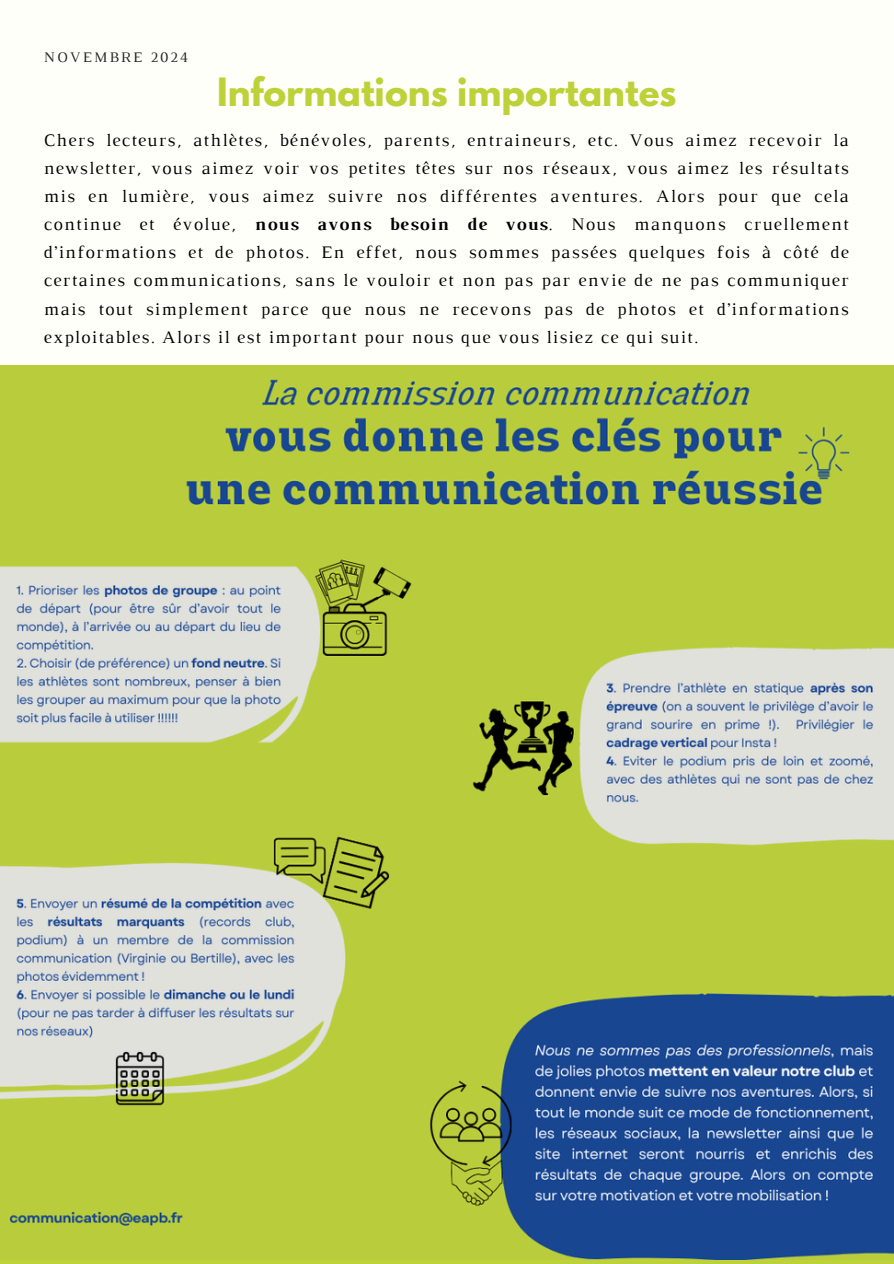
<style>
.page{position:relative;width:894px;height:1264px;background:#fff}
.page>*{position:absolute;margin:0;border:0;box-sizing:border-box;transform-origin:0 0}
.t1{font:700 34.5px "League Spartan";color:#bdd139}
.t2{font:18px/28.2px "Luthier";letter-spacing:.07em;color:#000;text-align:justify}
.t3{font:14.85px "Luthier";letter-spacing:.14em;color:#222}
.s1{font-weight:700}
</style>
<div class="page">
<div style="left:0;top:0;width:893px;height:1263px;background:#fffff9"></div>
<img style="left:0;top:366px;width:893px;height:893px">
<p class="t3" style="left:44px;top:52px;width:146px">NOVEMBRE 2024</p>
<h1 class="t1" style="left:217px;top:75px;width:461px">Informations importantes</h1>
<h2 class="t2" style="left:44px;top:127px;width:806px">Chers lecteurs, athlètes, bénévoles, parents, entraineurs, etc. Vous aimez recevoir la newsletter, vous aimez voir vos petites têtes sur nos réseaux, vous aimez les résultats mis en lumière, vous aimez suivre nos différentes aventures. Alors pour que cela continue et évolue, <span class="s1">nous avons besoin de vous</span>. Nous manquons cruellement d’informations et de photos. En effet, nous sommes passées quelques fois à côté de certaines communications, sans le vouloir et non pas par envie de ne pas communiquer mais tout simplement parce que nous ne recevons pas de photos et d’informations exploitables. Alors il est important pour nous que vous lisiez ce qui suit.</h2>
</div>
